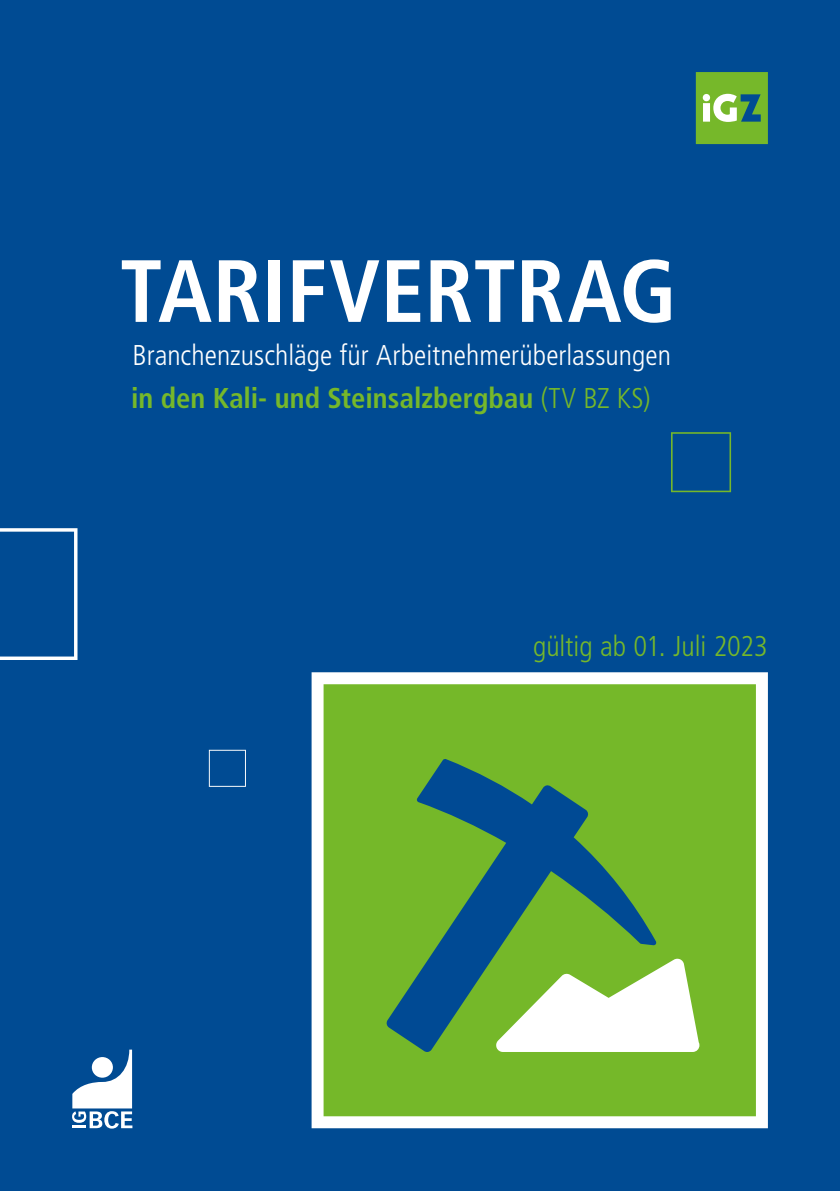
<style>
.page{position:relative;width:840px;height:1191px;background:#fff}
.page>*{position:absolute;margin:0;border:0;box-sizing:border-box;transform-origin:0 0}
.t1{font:700 condensed 88.2px "Frutiger LT Pro";color:#fff}
.t2{font:300 condensed 28.6px "Frutiger LT Pro";color:#fff}
.t3{font:700 condensed 28.6px "Frutiger LT Pro";color:#76b82a}
.Fließtext_8_pt{font:300 condensed 28.6px "Frutiger LT Pro";color:#76b82a}
.s1{font-weight:300}
</style>
<div class="page">
<div style="left:0;top:0;width:839px;height:1191px;background:#004b93"></div>
<svg style="left:695px;top:72px;width:72px;height:72px;background:#7bb74a"></svg>
<svg style="left:311px;top:672px;width:456px;height:456px;background:#7cb657"></svg>
<svg style="left:72px;top:1049px;width:60px;height:79px"></svg>
<svg style="left:0;top:528px;width:77px;height:132px"></svg>
<svg style="left:671px;top:432px;width:59px;height:60px"></svg>
<svg style="left:209px;top:750px;width:37px;height:37px"></svg>
<p class="t1" style="left:120px;top:239px;width:558px">TARIFVERTRAG</p>
<p class="t2" style="left:132px;top:338px;width:539px">Branchenzuschläge für Arbeitnehmerüberlassungen</p>
<p class="t3" style="left:131px;top:381px;width:521px">in den Kali- und Steinsalzbergbau <span class="s1">(TV BZ KS)</span></p>
<p class="Fließtext_8_pt" style="left:533px;top:629px;width:236px">gültig ab 01. Juli 2023</p>
</div>
